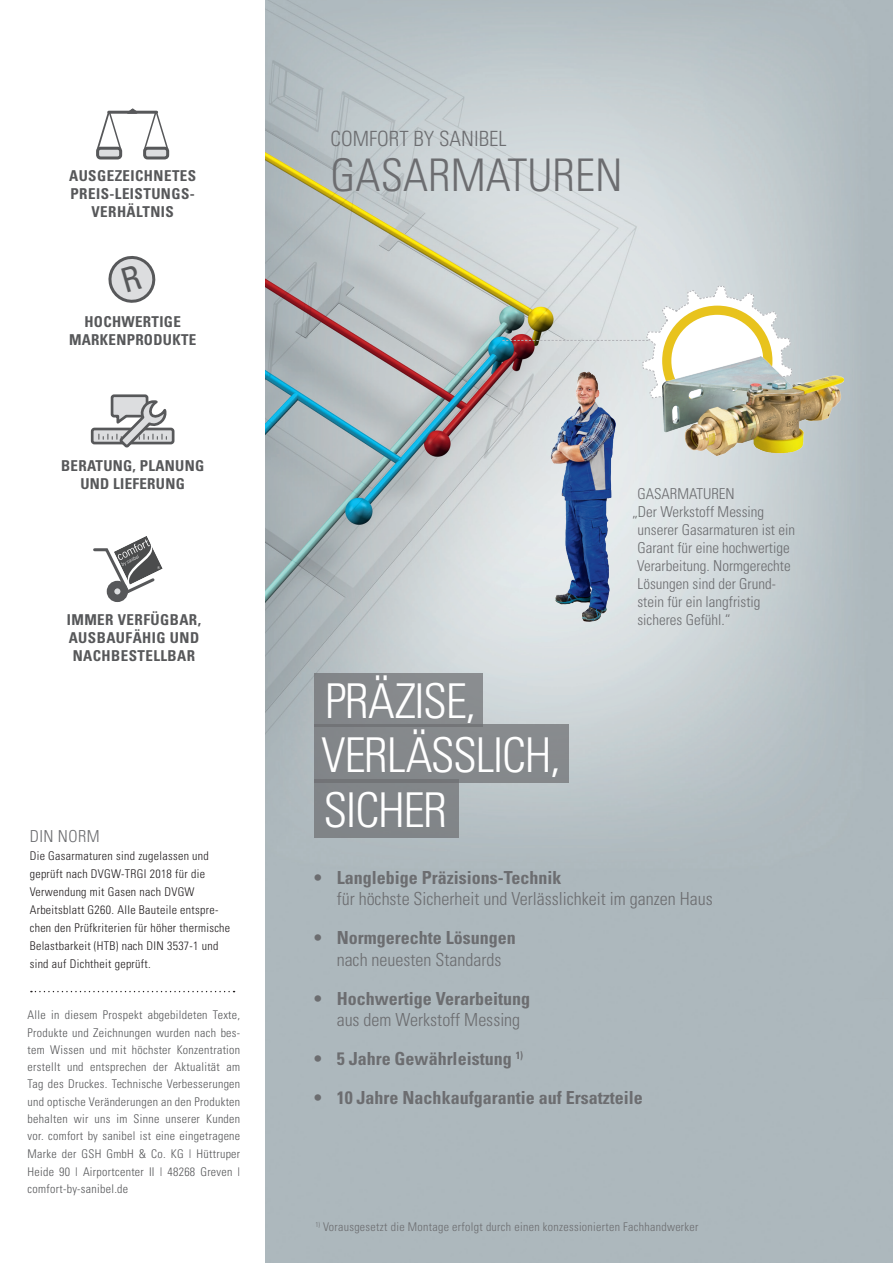
<style>
.page{position:relative;width:893px;height:1263px;background:#fff}
.page>*{position:absolute;margin:0;border:0;box-sizing:border-box;transform-origin:0 0}
.t1{font:300 condensed 48px/54.4px "Univers";letter-spacing:-.03em;color:#fff}
.t2{font:300 condensed 45px "Univers";color:#6c6d70}
.t3{font:300 condensed 21px "Univers";color:#6c6d70}
.t4{font:700 condensed 18px "Univers";color:#6c6d70}
.t5{font:300 condensed 18px "Univers";color:#6c6d70}
.t6{font:300 condensed 16.5px "Univers";letter-spacing:.025em;color:#6c6d70}
.t7{font:300 condensed 15px "Univers";color:#6c6d70}
.t8{font:700 condensed 15px/18px "Univers";letter-spacing:.03em;color:#57585a;text-align:center}
.t9{font:300 condensed 12px/17.4px "Univers";letter-spacing:.025em;color:#57585a;text-align:justify}
.t10{font:300 condensed 12px/18px "Univers";letter-spacing:.025em;color:#231f20}
.t11{font:300 condensed 12px "Univers";letter-spacing:.025em;color:#6c6d70}
</style>
<div class="page">
<img style="left:265px;top:0;width:628px;height:1263px">
<img style="left:546px;top:436px;width:91px;height:195px">
<svg style="left:502px;top:285px;width:290px;height:151px;background:#cdcfcd"></svg>
<div style="left:662px;top:306px;width:110px;height:110px;background:#e8c31d;border-radius:50%"></div>
<div style="left:671px;top:315px;width:92px;height:92px;background:#fff;border-radius:50%"></div>
<div style="left:314px;top:673px;width:169px;height:54px;background:#878a8d"></div>
<div style="left:314px;top:724px;width:255px;height:58px;background:#85898c"></div>
<div style="left:314px;top:779px;width:145px;height:58px;background:#818589"></div>
<svg style="left:31px;top:991px;width:204px;height:1px"></svg>
<img style="left:662px;top:356px;width:181px;height:99px">
<svg style="left:97px;top:108px;width:71px;height:43px"></svg>
<div style="left:98px;top:148px;width:23px;height:10px;background:#dcdddf;border-radius:3px"></div>
<div style="left:96px;top:147px;width:26px;height:12px;border:3px solid #57585a;border-radius:3px"></div>
<div style="left:145px;top:148px;width:23px;height:10px;background:#dcdddf;border-radius:3px"></div>
<div style="left:143px;top:147px;width:26px;height:12px;border:3px solid #57585a;border-radius:3px"></div>
<div style="left:92px;top:429px;width:81px;height:14px;background:#dcdddf;border-radius:2px"></div>
<div style="left:91px;top:428px;width:83px;height:16px;border:3px solid #57585a;border-radius:2px"></div>
<svg style="left:98px;top:394px;width:71px;height:54px"></svg>
<div style="left:107px;top:581px;width:21px;height:21px;border:8px solid #57585a;border-radius:50%"></div>
<svg style="left:93px;top:536px;width:70px;height:60px"></svg>
<svg style="left:108px;top:256px;width:48px;height:47px"></svg>
<p class="t8" style="left:69px;top:166px;width:129px">AUSGEZEICHNETES<br>PREIS-LEISTUNGS-<br>VERHÄLTNIS</p>
<p class="t8" style="left:69px;top:312px;width:129px">HOCHWERTIGE<br>MARKENPRODUKTE</p>
<p class="t8" style="left:61px;top:456px;width:145px">BERATUNG, PLANUNG<br>UND LIEFERUNG</p>
<p class="t8" style="left:67px;top:611px;width:136px;text-align:left">IMMER VERFÜGBAR,<br>AUSBAUFÄHIG UND<br>NACHBESTELLBAR</p>
<h3 class="t6" style="left:30px;top:826px;width:71px">DIN NORM</h3>
<p class="t10" style="left:30px;top:846px;width:202px">Die Gasarmaturen sind zugelassen und geprüft nach DVGW-TRGI 2018 für die Verwendung mit Gasen nach DVGW Arbeitsblatt G260. Alle Bauteile entspre&shy;chen den Prüfkriterien für höher thermische Belastbarkeit (HTB) nach DIN 3537-1 und sind auf Dichtheit geprüft.</p>
<p class="t9" style="left:28px;top:1006px;width:214px">Alle in diesem Prospekt abgebildeten Texte, Produkte und Zeichnungen wurden nach bes&shy;tem Wissen und mit höchster Konzentration erstellt und entsprechen der Aktualität am Tag des Druckes. Technische Verbesserungen und optische Veränderungen an den Produkten behalten wir uns im Sinne unserer Kunden vor. comfort by sanibel ist eine eingetragene Marke der GSH GmbH &amp; Co. KG | Hüttruper Heide 90 | Airportcenter II | 48268 Greven | comfort-by-sanibel.de</p>
<h3 class="t3" style="left:331px;top:126px;width:178px">COMFORT BY SANIBEL</h3>
<h2 class="t2" style="left:331px;top:148px;width:293px">GASARMATUREN</h2>
<h1 class="t1" style="left:322px;top:673px;width:240px">PRÄZISE,<br>VERLÄSSLICH,<br>SICHER</h1>
<p class="t7" style="left:637px;top:484px;width:99px">GASARMATUREN</p>
<p class="t7" style="left:632px;top:502px;width:134px">„Der Werkstoff Messing</p>
<p class="t7" style="left:638px;top:520px;width:159px">unserer Gasarmaturen ist ein</p>
<p class="t7" style="left:637px;top:538px;width:154px">Garant für eine hochwertige</p>
<p class="t7" style="left:637px;top:556px;width:155px">Verarbeitung. Normgerechte</p>
<p class="t7" style="left:638px;top:574px;width:140px">Lösungen sind der Grund-</p>
<p class="t7" style="left:637px;top:592px;width:125px">stein für ein langfristig</p>
<p class="t7" style="left:637px;top:610px;width:95px">sicheres Gefühl.“</p>
<h3 class="t4" style="left:314px;top:866px;width:249px">• Langlebige Präzisions-Technik</h3>
<h3 class="t5" style="left:337px;top:888px;width:378px">für höchste Sicherheit und Verlässlichkeit im ganzen Haus</h3>
<h3 class="t4" style="left:314px;top:927px;width:203px">• Normgerechte Lösungen</h3>
<h3 class="t5" style="left:337px;top:949px;width:166px">nach neuesten Standards</h3>
<h3 class="t4" style="left:314px;top:987px;width:217px">• Hochwertige Verarbeitung</h3>
<h3 class="t5" style="left:337px;top:1009px;width:185px">aus dem Werkstoff Messing</h3>
<h3 class="t4" style="left:314px;top:1048px;width:211px">• 5 Jahre Gewährleistung <sup>1)</sup></h3>
<h3 class="t4" style="left:314px;top:1087px;width:330px">• 10 Jahre Nachkaufgarantie auf Ersatzteile</h3>
<p class="t11" style="left:315px;top:1220px;width:385px"><sup>1)</sup> Vorausgesetzt die Montage erfolgt durch einen konzessionierten Fachhandwerker</p>
</div>
